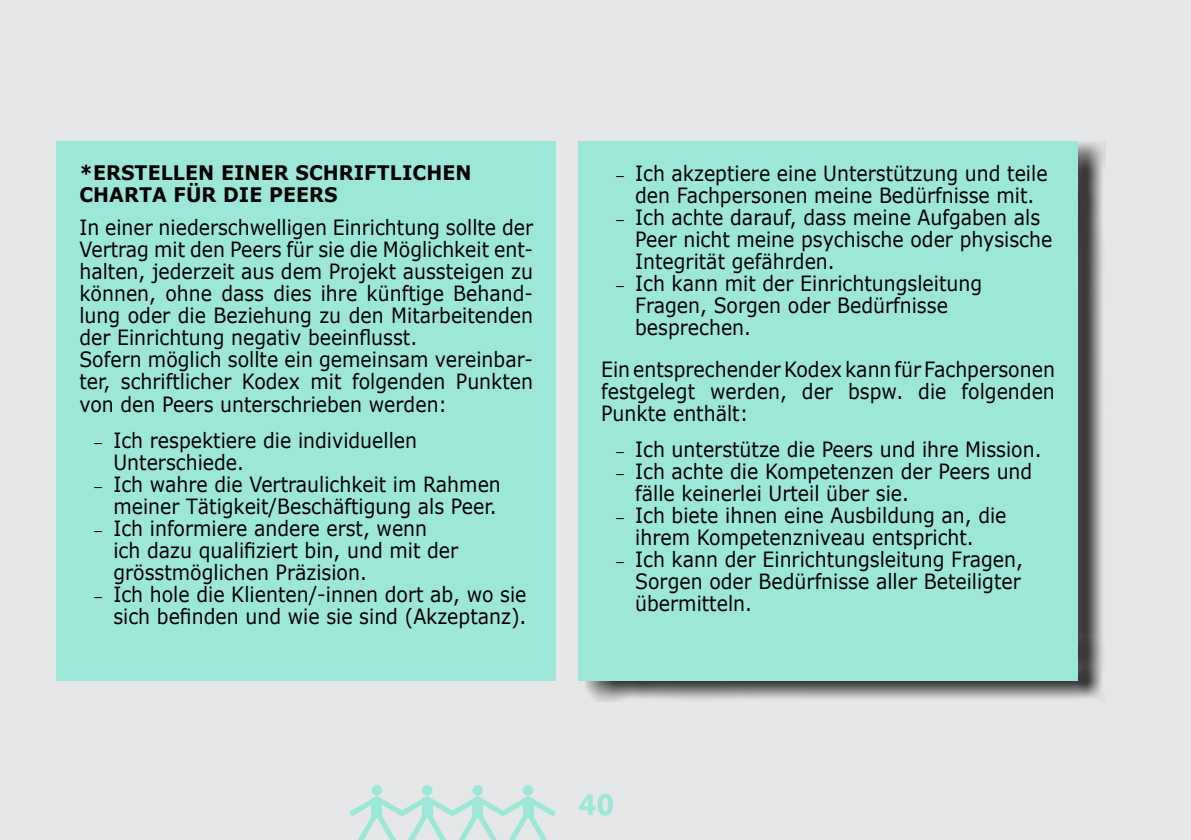
<style>
.page{position:relative;width:1191px;height:840px;background:#fff}
.page>*{position:absolute;margin:0;border:0;box-sizing:border-box;transform-origin:0 0}
.t1{font:700 28px "Verdana";color:#9ce7d8;scale:.9 1}
.t2{font:21px/22px "Verdana";color:#000;scale:.9 1}
.t3{font:700 20px/22px "Verdana";letter-spacing:.005em;color:#000;scale:.95 1}
.s1{font-family:"Sauna"}
</style>
<div class="page">
<div style="left:0;top:0;width:1191px;height:839px;background:#e6e7e8"></div>
<div style="left:371px;top:784px;width:11px;height:11px;background:#9ce7d8;border-radius:50%"></div>
<div style="left:422px;top:784px;width:10px;height:11px;background:#9ce7d8;border-radius:50%"></div>
<div style="left:472px;top:784px;width:11px;height:11px;background:#9ce7d8;border-radius:50%"></div>
<svg style="left:349px;top:795px;width:207px;height:44px"></svg>
<div style="left:523px;top:784px;width:10px;height:11px;background:#9ce7d8;border-radius:50%"></div>
<div style="left:585px;top:141px;width:520px;height:560px;background:#000;opacity:.75"></div>
<div style="left:578px;top:142px;width:499px;height:538px;background:#9ce7d8"></div>
<div style="left:57px;top:142px;width:499px;height:538px;background:#9ce7d8"></div>
<p class="t3" style="left:79px;top:161px;width:414px">*ERSTELLEN EINER SCH RIFTLICH EN<br>CHA</p>
<p class="t3" style="left:124px;top:183px;width:224px">RTA FÜ R DIE PEERS</p>
<p class="t2" style="left:79px;top:216px;width:506px">In einer niederschwelligen Einrichtung sollte der Vertrag mit den Peers für sie die Möglichkeit ent&shy;halten, jederzeit aus dem Projekt aussteigen zu können, ohne dass dies ihre künftige Behand&shy;lung oder die Beziehung zu den Mitarbeitenden der Einrichtung negativ beeinflusst.<br>Sofern möglich sollte ein gemeinsam vereinbar&shy;ter, schriftlicher Kodex mit folgenden Punkten von den Peers unterschrieben werden:</p>
<p class="t2" style="left:113px;top:428px;width:339px;text-indent:-20px"><span class="s1">–</span> Ich respektiere die individuellen<br>Unterschiede.</p>
<p class="t2" style="left:94px;top:472px;width:454px;text-align:right"><span class="s1">–</span> Ich wahre die Vertraulichkeit im Rahmen meiner Tätigkeit/Beschäftigung als Peer.</p>
<p class="t2" style="left:113px;top:516px;width:384px;text-indent:-20px"><span class="s1">–</span> Ich informiere andere erst, wenn ich dazu qualifiziert bin, und mit der grösstmöglichen Präzision.</p>
<p class="t2" style="left:94px;top:582px;width:482px;text-align:right"><span class="s1">–</span> Ich hole die Klienten/-innen dort ab, wo sie sich befinden und wie sie sind (Akzeptanz).</p>
<p class="t2" style="left:615px;top:162px;width:482px;text-align:center"><span class="s1">–</span> Ich akzeptiere eine Unterstützung und teile den Fachpersonen meine Bedürfnisse mit.</p>
<p class="t2" style="left:635px;top:206px;width:465px;text-indent:-20px"><span class="s1">–</span> Ich achte darauf, dass meine Aufgaben als<br>Peer nicht meine psychische oder physische<br>Integrität gefährden.</p>
<p class="t2" style="left:635px;top:272px;width:387px;text-indent:-20px"><span class="s1">–</span> Ich kann mit der Einrichtungsleitung<br>Fragen, Sorgen oder Bedürfnisse besprechen.</p>
<p class="t2" style="left:601px;top:358px;width:506px;text-align:justify">Ein entsprechender Kodex kann für Fachpersonen festgelegt werden, der bspw. die folgenden Punkte enthält:</p>
<p class="t2" style="left:615px;top:438px;width:475px"><span class="s1">–</span> Ich unterstütze die Peers und ihre Mission.</p>
<p class="t2" style="left:635px;top:460px;width:443px;text-indent:-20px"><span class="s1">–</span> Ich achte die Kompetenzen der Peers und fälle keinerlei Urteil über sie.</p>
<p class="t2" style="left:635px;top:504px;width:414px;text-indent:-20px"><span class="s1">–</span> Ich biete ihnen eine Ausbildung an, die ihrem Kompetenzniveau entspricht.</p>
<p class="t2" style="left:635px;top:548px;width:432px;text-align:justify;text-indent:-20px"><span class="s1">–</span> Ich kann der Einrichtungsleitung Fragen, Sorgen oder Bedürfnisse aller Beteiligter übermitteln.</p>
<h1 class="t1" style="left:578px;top:784px;width:41px">40</h1>
</div>
